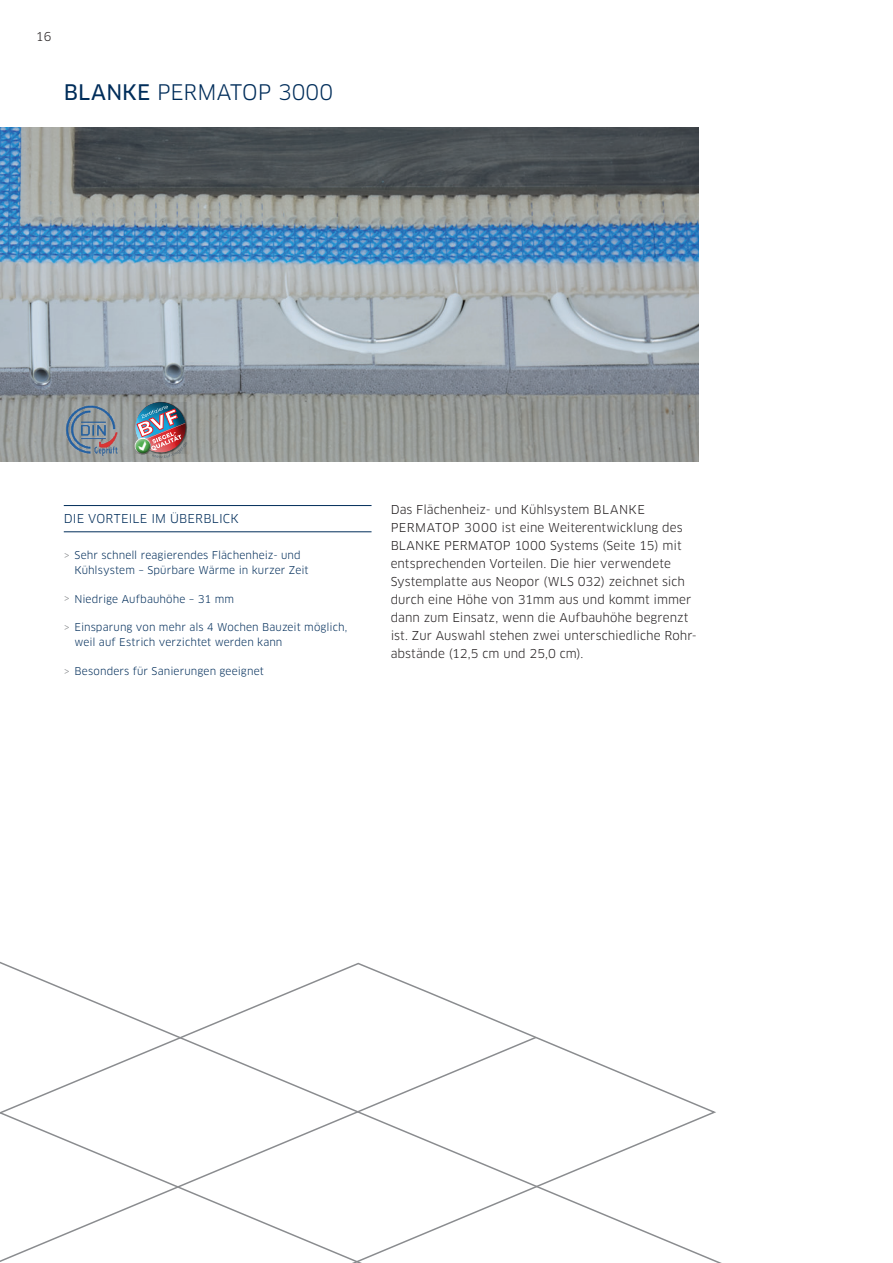
<style>
.page{position:relative;width:893px;height:1263px;background:#fff}
.page>*{position:absolute;margin:0;border:0;box-sizing:border-box;transform-origin:0 0}
.t1{font:21px "Clan OT";color:#002d5a}
.t2{font:12px/18px "Clan OT";letter-spacing:.005em;color:#231f20}
.t3{font:12px "Clan OT";letter-spacing:.015em;color:#002d5a}
.t4{font:10.5px/15px "Clan OT";letter-spacing:.01em;color:#002d5a}
.s1{font-family:"Clan OT News"}
.s2{color:#8a8c8f}
</style>
<div class="page">
<img style="left:0;top:127px;width:698px;height:334px">
<hr style="left:64px;top:531px;width:308px;height:1px;background:#002d5a">
<hr style="left:64px;top:505px;width:308px;height:1px;background:#002d5a">
<img style="left:64px;top:403px;width:56px;height:54px">
<svg style="left:0;top:961px;width:722px;height:302px"></svg>
<svg style="left:0;top:1035px;width:538px;height:228px"></svg>
<img style="left:130px;top:399px;width:61px;height:61px">
<p class="t2" style="left:36px;top:28px;width:17px">16</p>
<h1 class="t1" style="left:64px;top:80px;width:271px"><span class="s1">BLANKE</span> PERMATOP 3000</h1>
<p class="t3" style="left:64px;top:511px;width:177px">DIE VORTEILE IM ÜBERBLICK</p>
<p class="t2" style="left:391px;top:501px;width:307px">Das Flächenheiz- und Kühlsystem BLANKE PERMATOP 3000 ist eine Weiterentwicklung des BLANKE PERMATOP 1000 Systems (Seite 15) mit entsprechenden Vorteilen. Die hier verwendete Systemplatte aus Neopor (WLS 032) zeichnet sich durch eine Höhe von 31mm aus und kommt immer dann zum Einsatz, wenn die Aufbauhöhe begrenzt ist. Zur Auswahl stehen zwei unterschiedliche Rohr&shy;abstände (12,5 cm und 25,0 cm).</p>
<p class="t4" style="left:74px;top:548px;width:236px;text-indent:-11px"><span class="s2">&gt;</span> Sehr schnell reagierendes Flächenheiz- und<br>Kühlsystem – Spürbare Wärme in kurzer Zeit</p>
<p class="t4" style="left:64px;top:591px;width:172px"><span class="s2">&gt;</span> Niedrige Aufbauhöhe – 31 mm</p>
<p class="t4" style="left:74px;top:620px;width:275px;text-indent:-11px"><span class="s2">&gt;</span> Einsparung von mehr als 4 Wochen Bauzeit möglich, weil auf Estrich verzichtet werden kann</p>
<p class="t4" style="left:64px;top:664px;width:202px"><span class="s2">&gt;</span> Besonders für Sanierungen geeignet</p>
</div>
